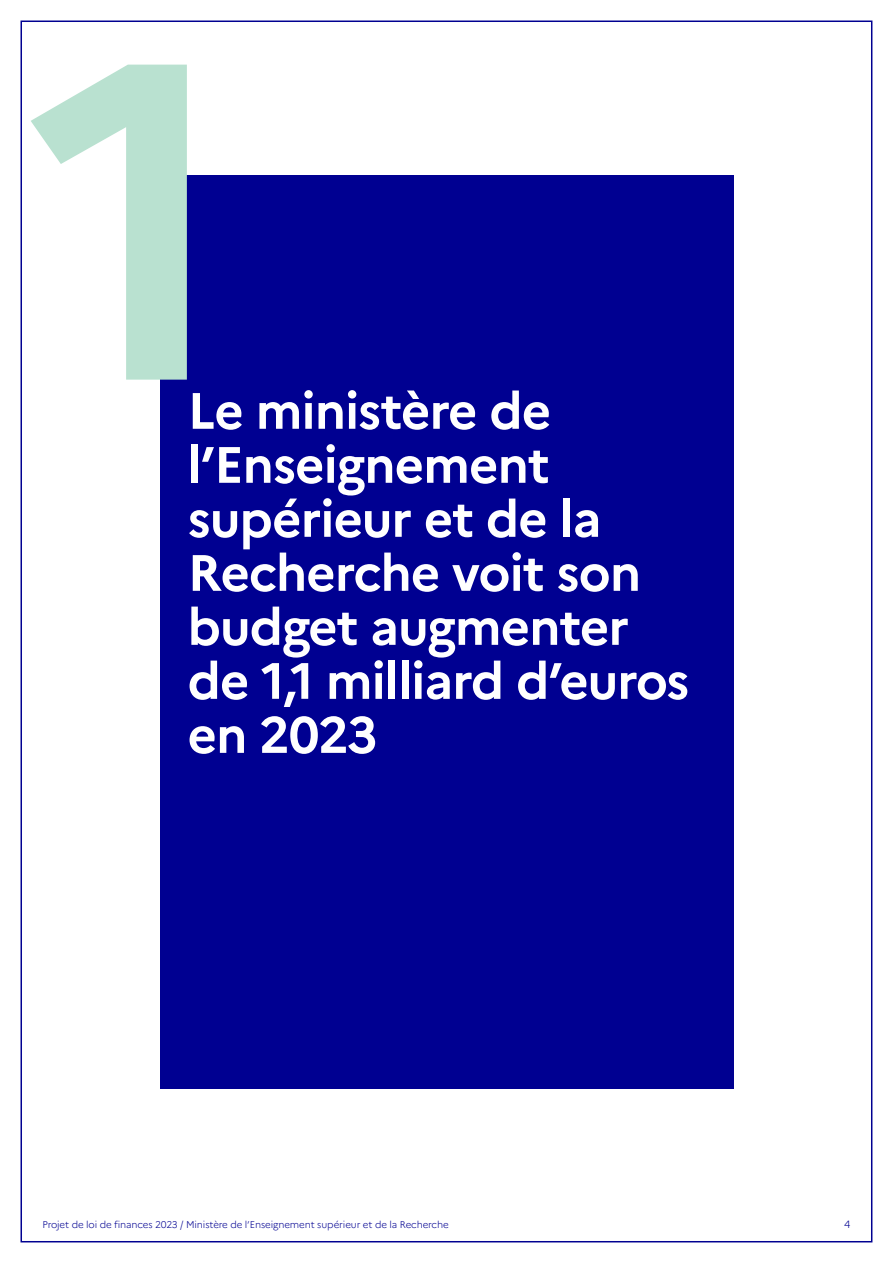
<style>
.page{position:relative;width:893px;height:1263px;background:#fff}
.page>*{position:absolute;margin:0;border:0;box-sizing:border-box;transform-origin:0 0}
.t1{font:700 450px "Marianne";color:#b9e1d0}
.t2{font:700 51px/54px "Marianne";letter-spacing:-.02em;color:#fff}
.t3{font:300 10.5px "Marianne";color:#000091}
.t4{font:300 9.75px "Marianne";letter-spacing:-.01em;color:#000091}
</style>
<div class="page">
<div style="left:160px;top:175px;width:573px;height:913px;background:#000091"></div>
<h1 class="t1" style="left:30px;top:-55px;width:209px">1</h1>
<p class="t2" style="left:187px;top:383px;width:503px">Le ministère de l’Enseignement supérieur et de la<br>Recherche voit son budget augmenter de 1,1 milliard d’euros en 2023</p>
<p class="t4" style="left:43px;top:1218px;width:408px">Projet de loi de finances 2023 / Ministère de l’Enseignement supérieur et de la Recherche</p>
<p class="t3" style="left:844px;top:1218px;width:8px">4</p>
</div>
